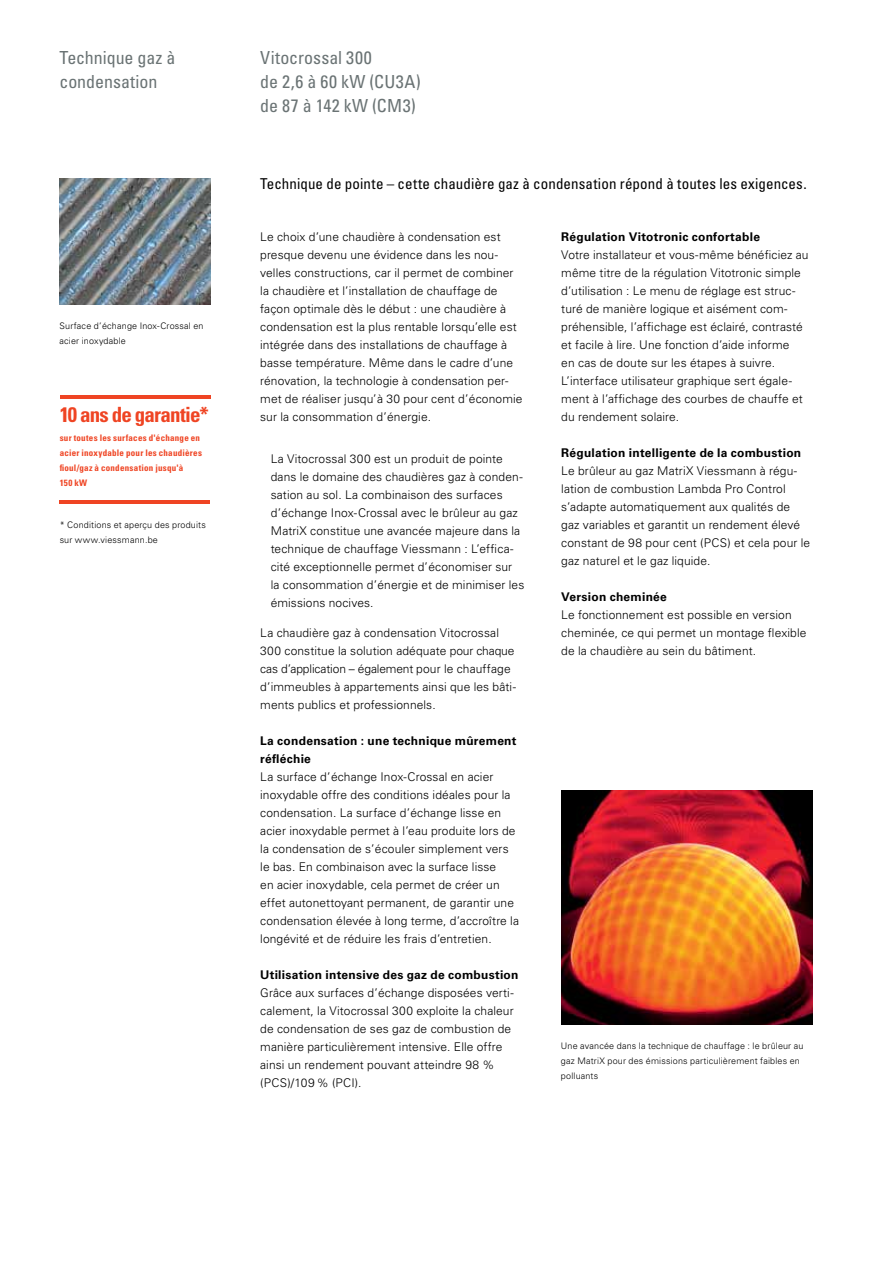
<style>
.page{position:relative;width:893px;height:1263px;background:#fff}
.page>*{position:absolute;margin:0;border:0;box-sizing:border-box;transform-origin:0 0}
.t1{font:700 condensed 21px "Univers LT Std";letter-spacing:-.04em;color:#ef4423}
.t2{font:condensed 18px/24px "Univers LT Std";color:#6a7374}
.t3{font:condensed 15px "Univers LT Std";letter-spacing:.01em;color:#000}
.t4{font:300 12px/18px "Univers LT Std";letter-spacing:.01em;color:#000}
.t5{font:700 12px/18px "Univers LT Std";letter-spacing:.02em;color:#000}
.t6{font:300 9px/15px "Univers LT Std";letter-spacing:.02em;color:#000}
.t7{font:700 condensed 9px/15px "Univers LT Std";letter-spacing:.025em;color:#ef4423}
</style>
<div class="page">
<img style="left:60px;top:179px;width:150px;height:126px">
<img style="left:561px;top:791px;width:251px;height:234px">
<hr style="left:60px;top:395px;width:150px;height:4px;background:#ef4423">
<hr style="left:60px;top:500px;width:150px;height:3px;background:#ef4423">
<h2 class="t2" style="left:60px;top:45px;width:117px">Technique gaz à condensation</h2>
<h2 class="t2" style="left:260px;top:45px;width:162px">Vitocrossal 300<br>de 2,6 à 60 kW (CU3A) de 87 à 142 kW (CM3)</h2>
<p class="t6" style="left:60px;top:318px;width:146px">Surface d’échange Inox-Crossal en acier inoxydable</p>
<h1 class="t1" style="left:60px;top:402px;width:150px">10 ans de garantie*</h1>
<p class="t7" style="left:60px;top:430px;width:144px">sur toutes les surfaces d'échange en acier inoxydable pour les chaudières fioul/gaz à condensation jusqu'à<br>150 kW</p>
<p class="t6" style="left:60px;top:517px;width:148px">* Conditions et aperçu des produits sur www.viessmann.be</p>
<p class="t3" style="left:260px;top:175px;width:548px">Technique de pointe – cette chaudière gaz à condensation répond à toutes les exigences.</p>
<p class="t4" style="left:260px;top:228px;width:264px">Le choix d’une chaudière à condensation est presque devenu une évidence dans les nou&shy;velles constructions, car il permet de combiner la chaudière et l’installation de chauffage de façon optimale dès le début : une chaudière à condensation est la plus rentable lorsqu’elle est intégrée dans des installations de chauffage à basse température. Même dans le cadre d’une rénovation, la technologie à condensation per&shy;met de réaliser jusqu’à 30 pour cent d’économie sur la consommation d’énergie.</p>
<p class="t4" style="left:271px;top:449px;width:255px">La Vitocrossal 300 est un produit de pointe dans le domaine des chaudières gaz à conden&shy;sation au sol. La combinaison des surfaces d’échange Inox-Crossal avec le brûleur au gaz MatriX constitue une avancée majeure dans la technique de chauffage Viessmann : L’effica&shy;cité exceptionnelle permet d’économiser sur<br>la consommation d’énergie et de minimiser les émissions nocives.</p>
<p class="t4" style="left:260px;top:624px;width:257px">La chaudière gaz à condensation Vitocrossal 300 constitue la solution adéquate pour chaque cas d’application – également pour le chauffage d’immeubles à appartements ainsi que les bâti&shy;ments publics et professionnels.</p>
<p class="t5" style="left:260px;top:732px;width:258px">La condensation : une technique mûrement réfléchie</p>
<p class="t4" style="left:260px;top:768px;width:260px">La surface d’échange Inox-Crossal en acier inoxydable offre des conditions idéales pour la condensation. La surface d’échange lisse en acier inoxydable permet à l’eau produite lors de la condensation de s’écouler simplement vers le bas. En combinaison avec la surface lisse<br>en acier inoxydable, cela permet de créer un effet autonettoyant permanent, de garantir une condensation élevée à long terme, d’accroître la longévité et de réduire les frais d’entretien.</p>
<p class="t5" style="left:260px;top:966px;width:260px">Utilisation intensive des gaz de combustion</p>
<p class="t4" style="left:260px;top:984px;width:255px">Grâce aux surfaces d’échange disposées verti&shy;calement, la Vitocrossal 300 exploite la chaleur de condensation de ses gaz de combustion de manière particulièrement intensive. Elle offre ainsi un rendement pouvant atteindre 98 % (PCS)/109 % (PCI).</p>
<p class="t5" style="left:561px;top:228px;width:200px">Régulation Vitotronic confortable</p>
<p class="t4" style="left:561px;top:246px;width:249px">Votre installateur et vous-même bénéficiez au même titre de la régulation Vitotronic simple d’utilisation : Le menu de réglage est struc&shy;turé de manière logique et aisément com&shy;préhensible, l’affichage est éclairé, contrasté et facile à lire. Une fonction d’aide informe<br>en cas de doute sur les étapes à suivre.<br>L’interface utilisateur graphique sert égale&shy;ment à l’affichage des courbes de chauffe et du rendement solaire.</p>
<p class="t5" style="left:561px;top:444px;width:241px">Régulation intelligente de la combustion</p>
<p class="t4" style="left:561px;top:462px;width:250px">Le brûleur au gaz MatriX Viessmann à régu&shy;lation de combustion Lambda Pro Control s’adapte automatiquement aux qualités de gaz variables et garantit un rendement élevé constant de 98 pour cent (PCS) et cela pour le gaz naturel et le gaz liquide.</p>
<p class="t5" style="left:561px;top:588px;width:107px">Version cheminée</p>
<p class="t4" style="left:561px;top:606px;width:247px">Le fonctionnement est possible en version cheminée, ce qui permet un montage flexible de la chaudière au sein du bâtiment.</p>
<p class="t6" style="left:561px;top:1038px;width:244px">Une avancée dans la technique de chauffage : le brûleur au gaz MatriX pour des émissions particulièrement faibles en polluants</p>
</div>
